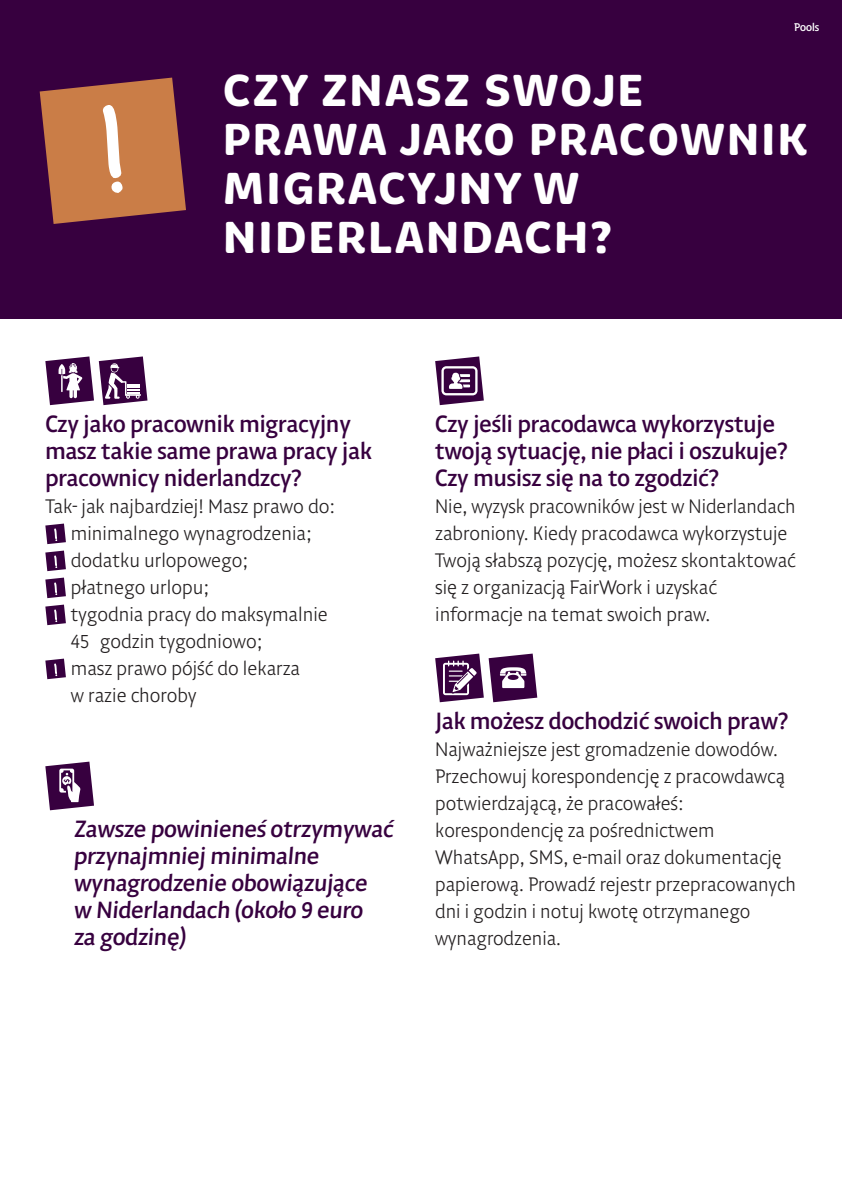
<style>
.page{position:relative;width:842px;height:1191px;background:#fff}
.page>*{position:absolute;margin:0;border:0;box-sizing:border-box;transform-origin:0 0}
.t1{font:700 45.8px/49px "Brevia";letter-spacing:.015em;color:#fff}
.t2{font:700 25.2px/27px "Adam BP Text";color:#37003f}
.t3{font:100 21px/27px "Adam BP Text";color:#231f20}
.t4{font:700 12px "Adam BP Text";color:#fff}
</style>
<div class="page">
<div style="left:0;top:0;width:842px;height:318px;background:#37003f"></div>
<svg style="left:45px;top:356px;width:102px;height:49px"></svg>
<svg style="left:45px;top:761px;width:49px;height:49px"></svg>
<svg style="left:40px;top:78px;width:146px;height:146px"></svg>
<svg style="left:435px;top:356px;width:49px;height:49px"></svg>
<svg style="left:435px;top:653px;width:102px;height:49px"></svg>
<svg style="left:45px;top:523px;width:21px;height:102px"></svg>
<svg style="left:45px;top:658px;width:21px;height:21px"></svg>
<p class="t4" style="left:794px;top:19px;width:27px">Pools</p>
<h1 class="t1" style="left:222px;top:66px;width:587px">CZY ZNASZ SWOJE<br>PRAWA JAKO PRACOWNIK<br>MIGRACYJNY W<br>NIDERLANDACH?</h1>
<p class="t2" style="left:45px;top:410px;width:328px">Czy jako pracownik migracyjny masz takie same prawa pracy jak pracownicy niderlandzcy?</p>
<p class="t3" style="left:45px;top:492px;width:292px">Tak- jak najbardziej! Masz prawo do:</p>
<p class="t3" style="left:71px;top:519px;width:243px">minimalnego wynagrodzenia;</p>
<p class="t3" style="left:71px;top:546px;width:179px">dodatku urlopowego;</p>
<p class="t3" style="left:71px;top:573px;width:140px">płatnego urlopu;</p>
<p class="t3" style="left:71px;top:600px;width:258px">tygodnia pracy do maksymalnie<br>45 godzin tygodniowo;</p>
<p class="t3" style="left:71px;top:654px;width:231px">masz prawo pójść do lekarza w razie choroby</p>
<p class="t2" style="left:74px;top:815px;width:323px">Zawsze powinieneś otrzymywać przynajmniej minimalne wynagrodzenie obowiązujące w Niderlandach (około 9 euro za godzinę)</p>
<p class="t2" style="left:435px;top:410px;width:354px">Czy jeśli pracodawca wykorzystuje twoją sytuację, nie płaci i oszukuje?<br>Czy musisz się na to zgodzić?</p>
<p class="t3" style="left:435px;top:492px;width:362px">Nie, wyzysk pracowników jest w Niderlandach zabroniony. Kiedy pracodawca wykorzystuje Twoją słabszą pozycję, możesz skontaktować się z organizacją FairWork i uzyskać informacje na temat swoich praw.</p>
<p class="t2" style="left:435px;top:707px;width:355px">Jak możesz dochodzić swoich praw?</p>
<p class="t3" style="left:435px;top:735px;width:362px">Najważniejsze jest gromadzenie dowodów.<br>Przechowuj korespondencję z pracowdawcą potwierdzającą, że pracowałeś: korespondencję za pośrednictwem WhatsApp, SMS, e-mail oraz dokumentację papierową. Prowadź rejestr przepracowanych dni i godzin i notuj kwotę otrzymanego wynagrodzenia.</p>
</div>
